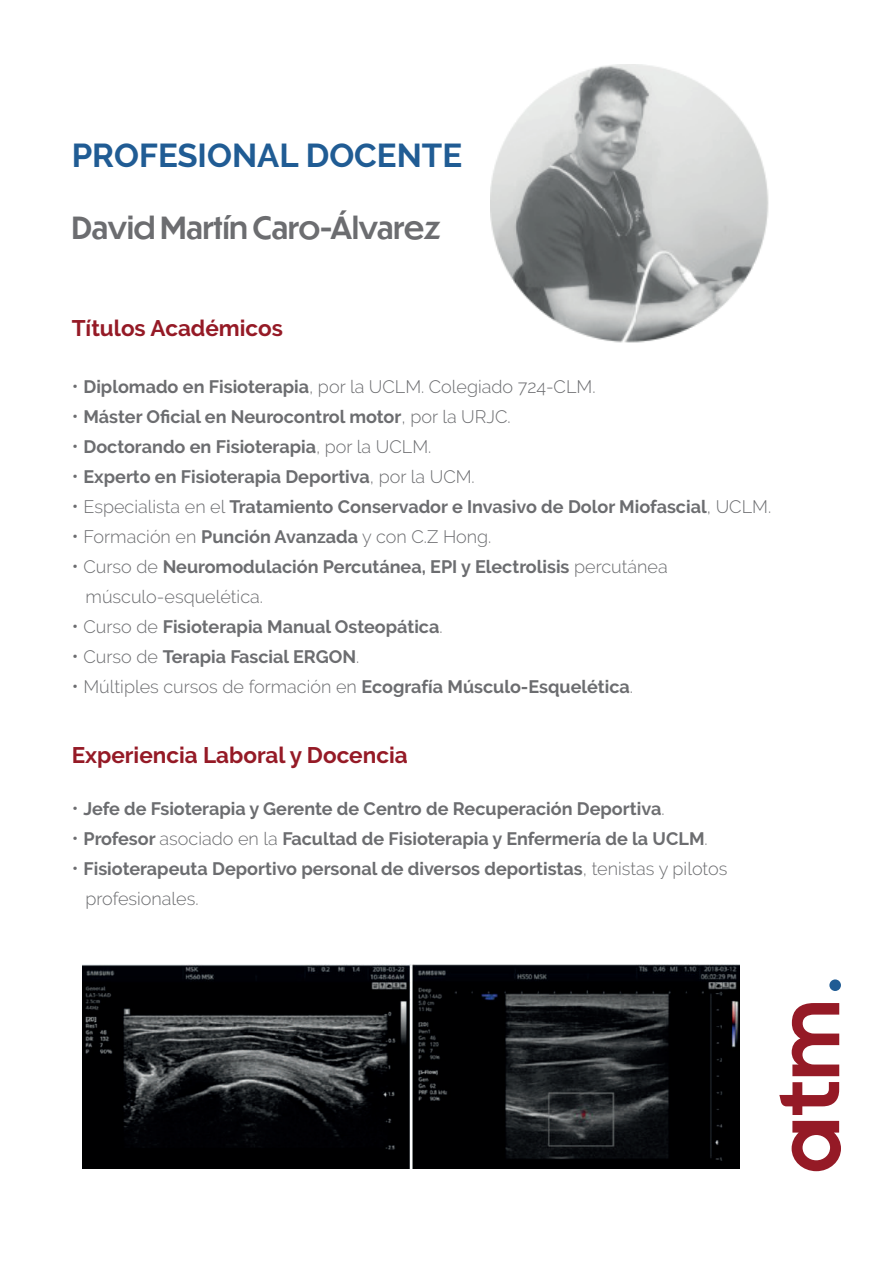
<style>
.page{position:relative;width:893px;height:1263px;background:#fff}
.page>*{position:absolute;margin:0;border:0;box-sizing:border-box;transform-origin:0 0}
.t1{font:700 33px "Raleway";color:#205c94}
.t2{font:500 30px "Dunbar Tall";color:#6c6d70}
.t3{font:700 22.5px "Raleway";color:#951a26}
.t4{font:700 18px/30px "Raleway";color:#6c6d70}
.t5{font:300 18px "Raleway";color:#6c6d70}
.s1{font-size:19.5px}
.s2{font-weight:700}
.s3{font-weight:300;font-size:19.5px}
.s4{font-weight:300}
</style>
<div class="page">
<img style="left:82px;top:964px;width:657px;height:204px">
<img style="left:490px;top:64px;width:279px;height:279px">
<div style="left:829px;top:979px;width:12px;height:12px;background:#205c94;border-radius:50%"></div>
<svg style="left:792px;top:1003px;width:47px;height:73px"></svg>
<svg style="left:779px;top:1082px;width:60px;height:33px"></svg>
<svg style="left:792px;top:1121px;width:49px;height:50px"></svg>
<h1 class="t1" style="left:72px;top:136px;width:392px">PROFESIONAL DOCENTE</h1>
<h2 class="t2" style="left:72px;top:206px;width:371px">David Martín Caro-Álvarez</h2>
<p class="t3" style="left:72px;top:315px;width:213px">Títulos Académicos</p>
<p class="t5" style="left:72px;top:376px;width:525px"><span class="s1">•</span> <span class="s2">Diplomado en Fisioterapia</span>, por la UCLM. Colegiado 724-CLM.</p>
<p class="t4" style="left:72px;top:402px;width:441px"><span class="s3">•</span> Máster Oficial en Neurocontrol motor<span class="s4">, por la URJC.</span></p>
<p class="t4" style="left:72px;top:432px;width:361px"><span class="s3">•</span> Doctorando en Fisioterapia<span class="s4">, por la UCLM.</span></p>
<p class="t4" style="left:72px;top:462px;width:405px"><span class="s3">•</span> Experto en Fisioterapia Deportiva<span class="s4">, por la UCM.</span></p>
<p class="t4" style="left:72px;top:492px;width:701px"><span class="s3">•</span> <span class="s4">Especialista en el</span> Tratamiento Conservador e Invasivo de Dolor Miofascial<span class="s4">, UCLM.</span></p>
<p class="t5" style="left:72px;top:526px;width:421px"><span class="s1">•</span> Formación en <span class="s2">Punción Avanzada</span> y con C.Z Hong.</p>
<p class="t4" style="left:86px;top:552px;width:584px;text-indent:-14px"><span class="s3">•</span> <span class="s4">Curso de</span> Neuromodulación Percutánea, EPI y Electrolisis <span class="s4">percutánea músculo-esquelética.</span></p>
<p class="t4" style="left:72px;top:612px;width:372px"><span class="s3">•</span> <span class="s4">Curso de</span> Fisioterapia Manual Osteopática<span class="s4">.</span></p>
<p class="t4" style="left:72px;top:642px;width:289px"><span class="s3">•</span> <span class="s4">Curso de</span> Terapia Fascial ERGON<span class="s4">.</span></p>
<p class="t5" style="left:72px;top:676px;width:563px"><span class="s1">•</span> Múltiples cursos de formación en <span class="s2">Ecografía Músculo-Esquelética</span>.</p>
<p class="t3" style="left:72px;top:742px;width:337px">Experiencia Laboral y Docencia</p>
<p class="t4" style="left:72px;top:793px;width:594px"><span class="s3">•</span> Jefe de Fsioterapia y Gerente de Centro de Recuperación Deportiva<span class="s4">.</span></p>
<p class="t4" style="left:72px;top:823px;width:638px"><span class="s3">•</span> Profesor <span class="s4">asociado en la</span> Facultad de Fisioterapia y Enfermería de la UCLM<span class="s4">.</span></p>
<p class="t4" style="left:86px;top:853px;width:643px;text-indent:-14px"><span class="s3">•</span> Fisioterapeuta Deportivo personal de diversos deportistas<span class="s4">, tenistas y pilotos profesionales.</span></p>
</div>
